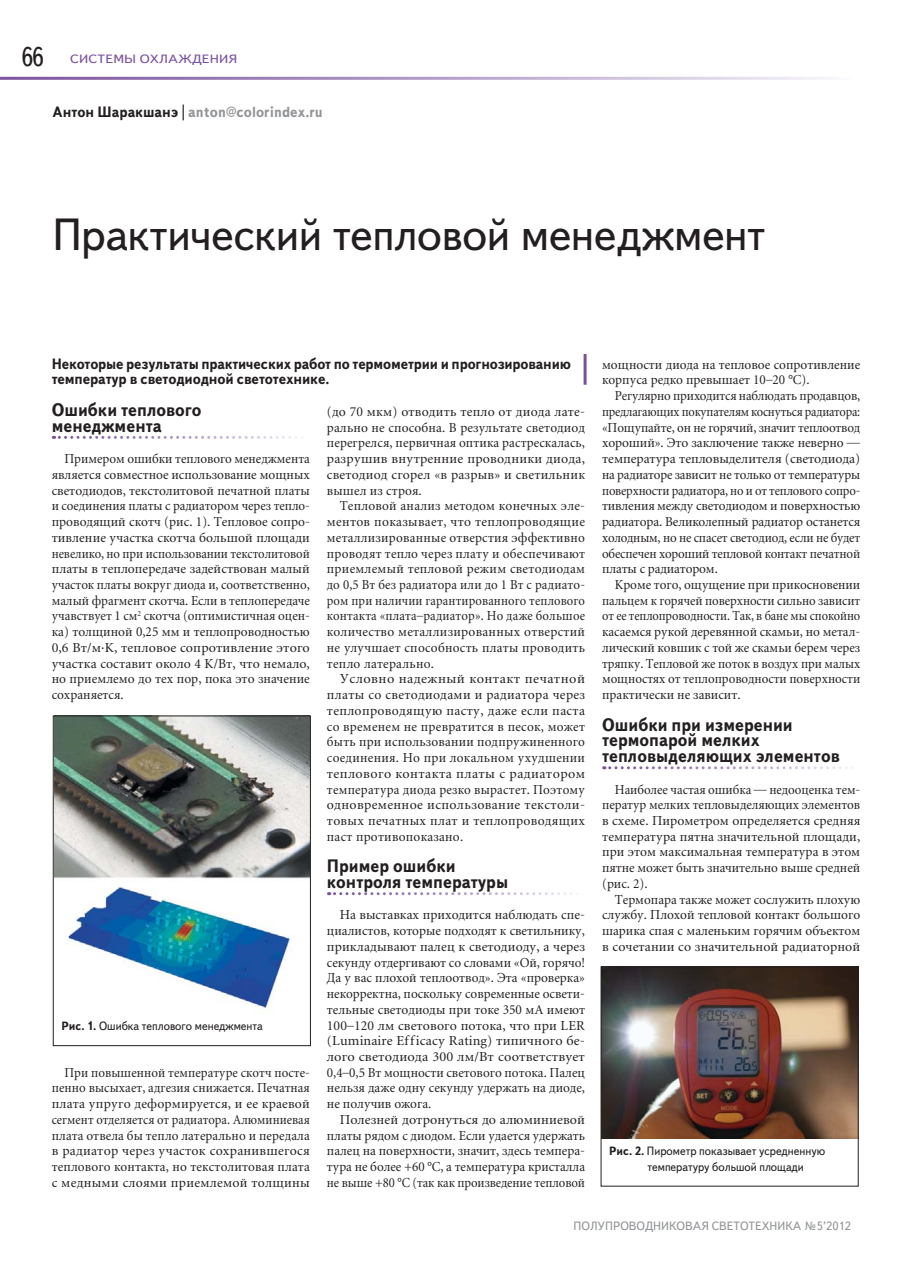
<style>
.page{position:relative;width:915px;height:1263px;background:#fff}
.page>*{position:absolute;margin:0;border:0;box-sizing:border-box;transform-origin:0 0}
.t1{font:45px "Text Book C";letter-spacing:-.005em;color:#231f20}
.t2{font:27px "Text Book C";color:#231f20;scale:.9 1}
.t3{font:700 18px/15.8px "Text Book C";color:#231f20;scale:.94 1}
.t4{font:700 15px/15.8px "Text Book C";letter-spacing:-.01em;color:#231f20;scale:.94 1}
.t5{font:700 15px "Text Book C";color:#939598;scale:.95 1}
.t6{font:13.5px/15.8px "Miniature";color:#231f20;text-align:justify}
.t7{font:13.5px/15.8px "Miniature";color:#231f20;text-align:justify;scale:.93 1}
.t8{font:13.5px/15.8px "Miniature";color:#231f20;text-align:justify;scale:.96 1}
.t9{font:13.5px/15.8px "Miniature";color:#231f20;text-align:justify;scale:.94 1}
.t10{font:13.5px/15.8px "Miniature";color:#231f20;text-align:justify;scale:.95 1}
.t11{font:12px/15.8px "Text Book C";color:#231f20;scale:.95 1}
.t12{font:12px "Text Book C";color:#939598}
.t13{font:12px "Text Book C";letter-spacing:.01em;color:#7b519c;scale:1.17 1}
.s1{color:#231f20}
.s2{font-weight:700}
</style>
<div class="page">
<svg style="left:53px;top:436px;width:249px;height:3px"></svg>
<svg style="left:328px;top:892px;width:249px;height:3px"></svg>
<svg style="left:603px;top:766px;width:245px;height:3px"></svg>
<hr style="left:583px;top:354px;width:3px;height:31px;background:#7b519c">
<img style="left:55px;top:718px;width:254px;height:295px">
<div style="left:53px;top:716px;width:258px;height:330px;border:1px solid #231f20"></div>
<img style="left:602px;top:968px;width:254px;height:170px">
<div style="left:600px;top:966px;width:258px;height:220px;border:1px solid #231f20"></div>
<h2 class="t2" style="left:21px;top:41px;width:27px">66</h2>
<p class="t13" style="left:70px;top:52px;width:144px">СИСТЕМЫ ОХЛАЖДЕНИЯ</p>
<p class="t5" style="left:53px;top:103px;width:286px"><span class="s1">Антон Шаракшанэ |</span> anton@colorindex.ru</p>
<h1 class="t1" style="left:52px;top:208px;width:714px">Практический тепловой менеджмент</h1>
<p class="t4" style="left:52px;top:356px;width:553px">Некоторые результаты практических работ по термометрии и прогнозированию температур в светодиодной светотехнике.</p>
<h3 class="t3" style="left:52px;top:402px;width:161px">Ошибки теплового менеджмента</h3>
<p class="t9" style="left:52px;top:452px;width:276px;text-indent:13px">Примером ошибки теплового менеджмента является совместное использование мощных светодиодов, текстолитовой печатной платы и соединения платы с радиатором через тепло&shy;проводящий скотч (рис. 1). Тепловое сопро&shy;тивление участка скотча большой площади невелико, но при использовании текстолитовой платы в теплопередаче задействован малый участок платы вокруг диода и, соответственно, малый фрагмент скотча. Если в теплопередаче учавствует 1 см<sup>2</sup> скотча (оптимистичная оцен&shy;ка) толщиной 0,25 мм и теплопроводностью 0,6 Вт/м·К, тепловое сопротивление этого участка составит около 4 К/Вт, что немало, но приемлемо до тех пор, пока это значение сохраняется.</p>
<p class="t11" style="left:61px;top:1017px;width:213px"><span class="s2">Рис. 1.</span> Ошибка теплового менеджмента</p>
<p class="t7" style="left:52px;top:1066px;width:279px;text-indent:13px">При повышенной температуре скотч посте&shy;пенно высыхает, адгезия снижается. Печатная плата упруго деформируется, и ее краевой сегмент отделяется от радиатора. Алюминиевая плата отвела бы тепло латерально и передала в радиатор через участок сохранившегося теплового контакта, но текстолитовая плата с медными слоями приемлемой толщины</p>
<p class="t6" style="left:327px;top:405px;width:259px">(до 70 мкм) отводить тепло от диода лате&shy;рально не способна. В результате светодиод перегрелся, первичная оптика растрескалась, разрушив внутренние проводники диода, светодиод сгорел «в разрыв» и светильник вышел из строя.</p>
<p class="t8" style="left:327px;top:499px;width:270px;text-indent:13px">Тепловой анализ методом конечных эле&shy;ментов показывает, что теплопроводящие металлизированные отверстия эффективно проводят тепло через плату и обеспечивают приемлемый тепловой режим светодиодам до 0,5 Вт без радиатора или до 1 Вт с радиато&shy;ром при наличии гарантированного теплового контакта «плата–радиатор». Но даже большое количество металлизированных отверстий не улучшает способность платы проводить тепло латерально.</p>
<p class="t6" style="left:327px;top:672px;width:259px;text-indent:13px">Условно надежный контакт печатной платы со светодиодами и радиатора через теплопроводящую пасту, даже если паста со временем не превратится в песок, может быть при использовании подпружиненного соединения. Но при локальном ухудшении теплового контакта платы с радиатором температура диода резко вырастет. Поэтому одновременное использование текстоли&shy;товых печатных плат и теплопроводящих паст противопоказано.</p>
<h3 class="t3" style="left:327px;top:858px;width:194px">Пример ошибки контроля температуры</h3>
<p class="t6" style="left:327px;top:908px;width:259px;text-indent:13px">На выставках приходится наблюдать спе&shy;циалистов, которые подходят к светильнику, прикладывают палец к светодиоду, а через секунду отдергивают со словами «Ой, горячо!<br>Да у вас плохой теплоотвод». Эта «проверка» некорректна, поскольку современные освети&shy;тельные светодиоды при токе 350 мА имеют 100–120 лм светового потока, что при LER (Luminaire Efficacy Rating) типичного бе&shy;лого светодиода 300 лм/Вт соответствует 0,4–0,5 Вт мощности светового потока. Палец нельзя даже одну секунду удержать на диоде, не получив ожога.</p>
<p class="t6" style="left:327px;top:1113px;width:259px;text-indent:13px">Полезней дотронуться до алюминиевой платы рядом с диодом. Если удается удержать палец на поверхности, значит, здесь темпера&shy;тура не более +60 °С, а температура кристалла не выше +80 °С (так как произведение тепловой</p>
<p class="t8" style="left:602px;top:358px;width:270px">мощности диода на тепловое сопротивление корпуса редко превышает 10–20 °С).</p>
<p class="t7" style="left:602px;top:389px;width:279px;text-indent:13px">Регулярно приходится наблюдать продавцов, предлагающих покупателям коснуться радиатора: «Пощупайте, он не горячий, значит теплоотвод хороший». Это заключение также неверно — температура тепловыделителя (светодиода) на радиаторе зависит не только от температуры поверхности радиатора, но и от теплового сопро&shy;тивления между светодиодом и поверхностью радиатора. Великолепный радиатор останется холодным, но не спасет светодиод, если не будет обеспечен хороший тепловой контакт печатной платы с радиатором.</p>
<p class="t10" style="left:602px;top:578px;width:273px;text-indent:13px">Кроме того, ощущение при прикосновении пальцем к горячей поверхности сильно зависит от ее теплопроводности. Так, в бане мы спокойно касаемся рукой деревянной скамьи, но метал&shy;лический ковшик с той же скамьи берем через тряпку. Тепловой же поток в воздух при малых мощностях от теплопроводности поверхности практически не зависит.</p>
<h3 class="t3" style="left:602px;top:716px;width:254px">Ошибки при измерении термопарой мелких тепловыделяющих элементов</h3>
<p class="t7" style="left:602px;top:782px;width:279px;text-indent:13px">Наиболее частая ошибка — недооценка тем&shy;ператур мелких тепловыделяющих элементов в схеме. Пирометром определяется средняя температура пятна значительной площади, при этом максимальная температура в этом пятне может быть значительно выше средней (рис. 2).</p>
<p class="t8" style="left:602px;top:893px;width:270px;text-indent:13px">Термопара также может сослужить плохую службу. Плохой тепловой контакт большого шарика спая с маленьким горячим объектом в сочетании со значительной радиаторной</p>
<p class="t11" style="left:647px;top:1143px;width:188px;text-indent:-38px"><span class="s2">Рис. 2.</span> Пирометр показывает усредненную температуру большой площади</p>
<p class="t12" style="left:573px;top:1219px;width:279px">ПОЛУПРОВОДНИКОВАЯ СВЕТОТЕХНИКА №5’2012</p>
</div>
